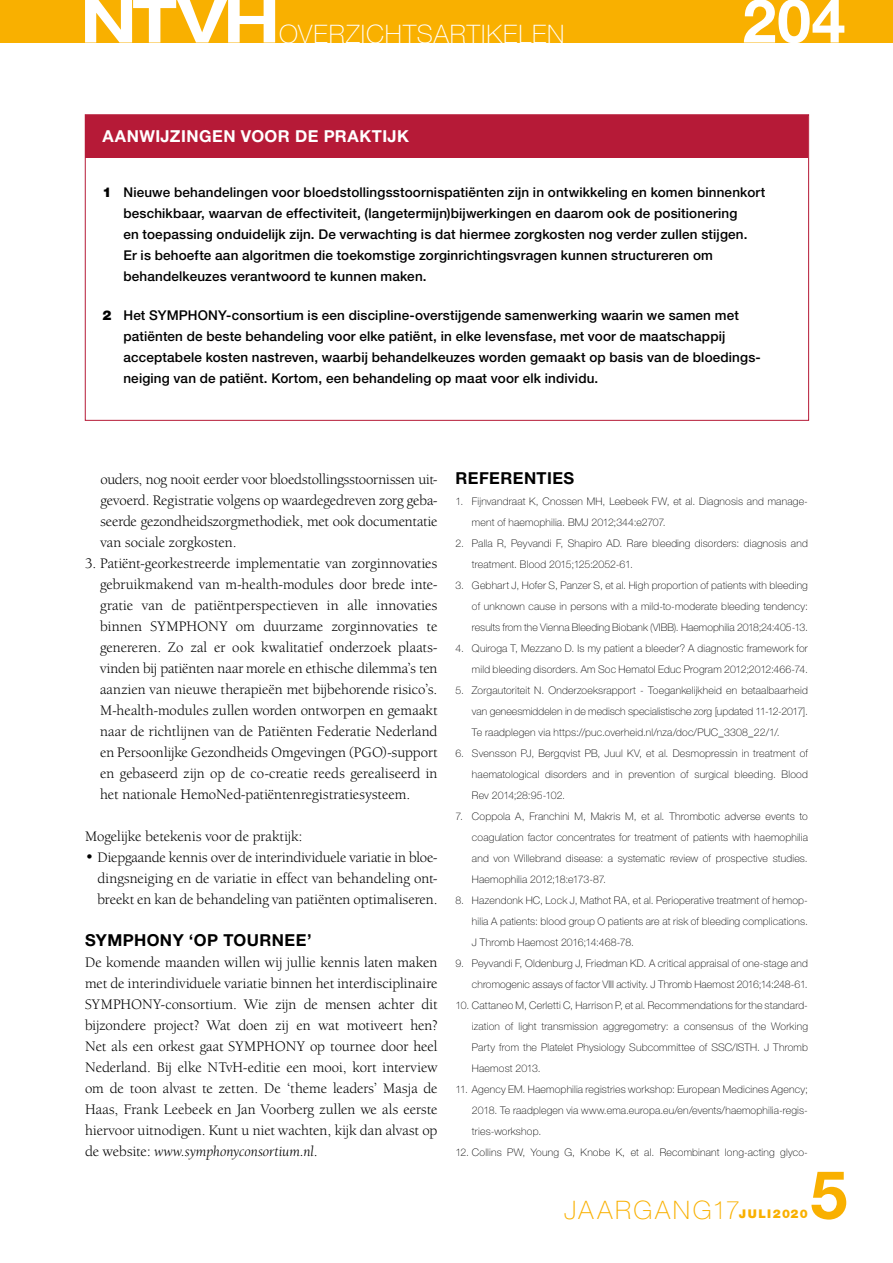
<style>
.page{position:relative;width:893px;height:1263px;background:#fff}
.page>*{position:absolute;margin:0;border:0;box-sizing:border-box;transform-origin:0 0}
.t1{font:700 66.9px "Helvetica Neue LT Std";color:#f9b000}
.t2{font:700 60.75px "Helvetica Neue LT Std";color:#fff}
.t3{font:100 25.5px "Helvetica Neue LT Std";letter-spacing:.035em;color:#fff}
.t4{font:100 25.5px "Helvetica Neue LT Std";letter-spacing:.095em;color:#f9b000}
.t5{font:700 16.5px "Helvetica Neue LT Std";letter-spacing:.025em;color:#000}
.t6{font:700 16.5px "Helvetica Neue LT Std";letter-spacing:.025em;color:#fff}
.t7{font:15px/21px "Berkeley Oldstyle IT Cby BT";letter-spacing:.005em;color:#000;text-align:justify}
.t8{font:500 13.5px/21px "Helvetica Neue LT Std";letter-spacing:.01em;color:#000}
.t9{font:100 10.5px/21px "Helvetica Neue LT Std";letter-spacing:.015em;color:#000;text-align:justify}
.s1{font-weight:900}
.s2{font-style:italic}
.s3{font-weight:900;font-size:12px}
</style>
<div class="page">
<div style="left:0;top:0;width:893px;height:43px;background:#f9b000"></div>
<svg style="left:85px;top:0;width:190px;height:43px"></svg>
<div style="left:85px;top:115px;width:723px;height:42px;background:#b61a37"></div>
<h3 class="t3" style="left:279px;top:19px;width:287px">OVERZICHTSARTIKELEN</h3>
<h3 class="t6" style="left:102px;top:126px;width:308px">AANWIJZINGEN VOOR DE PRAKTIJK</h3>
<h2 class="t2" style="left:743px;top:-17px;width:104px">204</h2>
<p class="t8" style="left:123px;top:181px;width:643px;text-indent:-21px"><span class="s1">1</span> Nieuwe behandelingen voor bloedstollingsstoornispatiënten zijn in ontwikkeling en komen binnenkort beschikbaar, waarvan de effectiviteit, (langetermijn)bijwerkingen en daarom ook de positionering<br>en toepassing onduidelijk zijn. De verwachting is dat hiermee zorgkosten nog verder zullen stijgen.<br>Er is behoefte aan algoritmen die toekomstige zorginrichtingsvragen kunnen structureren om behandelkeuzes verantwoord te kunnen maken.</p>
<p class="t8" style="left:123px;top:305px;width:638px;text-indent:-21px"><span class="s1">2</span> Het SYMPHONY-consortium is een discipline-overstijgende samenwerking waarin we samen met patiënten de beste behandeling voor elke patiënt, in elke levensfase, met voor de maatschappij acceptabele kosten nastreven, waarbij behandelkeuzes worden gemaakt op basis van de bloedings&shy;neiging van de patiënt. Kortom, een behandeling op maat voor elk individu.</p>
<h3 class="t7" style="left:100px;top:468px;width:339px">ouders, nog nooit eerder voor bloedstollingsstoornissen uit&shy;gevoerd. Registratie volgens op waardegedreven zorg geba&shy;seerde gezondheidszorgmethodiek, met ook documentatie van sociale zorgkosten.</h3>
<p class="t7" style="left:100px;top:552px;width:339px;text-indent:-15px">3. Patiënt-georkestreerde implementatie van zorginnovaties gebruikmakend van m-health-modules door brede inte&shy;gratie van de patiëntperspectieven in alle innovaties binnen SYMPHONY om duurzame zorginnovaties te genereren. Zo zal er ook kwalitatief onderzoek plaats&shy;vinden bij patiënten naar morele en ethische dilemma’s ten aanzien van nieuwe therapieën met bijbehorende risico’s.<br>M-health-modules zullen worden ontworpen en gemaakt naar de richtlijnen van de Patiënten Federatie Nederland en Persoonlijke Gezondheids Omgevingen (PGO)-support en gebaseerd zijn op de co-creatie reeds gerealiseerd in het nationale HemoNed-patiëntenregistratiesysteem.</p>
<h3 class="t7" style="left:85px;top:825px;width:219px">Mogelijke betekenis voor de praktijk:</h3>
<h3 class="t7" style="left:97px;top:846px;width:342px;text-indent:-12px">• Diepgaande kennis over de interindividuele variatie in bloe&shy;dingsneiging en de variatie in effect van behandeling ont&shy;breekt en kan de behandeling van patiënten optimaliseren.</h3>
<h3 class="t5" style="left:85px;top:929px;width:228px">SYMPHONY ‘OP TOURNEE’</h3>
<p class="t7" style="left:85px;top:951px;width:354px">De komende maanden willen wij jullie kennis laten maken met de interindividuele variatie binnen het interdisciplinaire SYMPHONY-consortium. Wie zijn de mensen achter dit bijzondere project? Wat doen zij en wat motiveert hen?<br>Net als een orkest gaat SYMPHONY op tournee door heel Nederland. Bij elke NTvH-editie een mooi, kort interview om de toon alvast te zetten. De ‘theme leaders’ Masja de Haas, Frank Leebeek en Jan Voorberg zullen we als eerste hiervoor uitnodigen. Kunt u niet wachten, kijk dan alvast op de website: <span class="s2">www.symphonyconsortium.nl</span>.</p>
<h3 class="t5" style="left:455px;top:467px;width:120px">REFERENTIES</h3>
<p class="t9" style="left:472px;top:490px;width:337px;text-indent:-16px">1. Fijnvandraat K, Cnossen MH, Leebeek FW, et al. Diagnosis and manage&shy;ment of haemophilia. BMJ 2012;344:e2707.</p>
<p class="t9" style="left:472px;top:532px;width:337px;text-indent:-16px">2. Palla R, Peyvandi F, Shapiro AD. Rare bleeding disorders: diagnosis and treatment. Blood 2015;125:2052-61.</p>
<p class="t9" style="left:472px;top:574px;width:337px;text-indent:-16px">3. Gebhart J, Hofer S, Panzer S, et al. High proportion of patients with bleeding of unknown cause in persons with a mild-to-moderate bleeding tendency: results from the Vienna Bleeding Biobank (VIBB). Haemophilia 2018;24:405-13.</p>
<p class="t9" style="left:455px;top:637px;width:354px;text-align:right">4. Quiroga T, Mezzano D. Is my patient a bleeder? A diagnostic framework for mild bleeding disorders. Am Soc Hematol Educ Program 2012;2012:466-74.</p>
<p class="t9" style="left:472px;top:679px;width:337px;text-indent:-16px">5. Zorgautoriteit N. Onderzoeksrapport - Toegankelijkheid en betaalbaarheid van geneesmiddelen in de medisch specialistische zorg [updated 11-12-2017].<br>Te raadplegen via https://puc.overheid.nl/nza/doc/PUC_3308_22/1/.</p>
<p class="t9" style="left:472px;top:742px;width:337px;text-indent:-16px">6. Svensson PJ, Bergqvist PB, Juul KV, et al. Desmopressin in treatment of haematological disorders and in prevention of surgical bleeding. Blood Rev 2014;28:95-102.</p>
<p class="t9" style="left:472px;top:805px;width:337px;text-indent:-16px">7. Coppola A, Franchini M, Makris M, et al. Thrombotic adverse events to coagulation factor concentrates for treatment of patients with haemophilia and von Willebrand disease: a systematic review of prospective studies.<br>Haemophilia 2012;18:e173-87.</p>
<p class="t9" style="left:472px;top:889px;width:337px;text-indent:-16px">8. Hazendonk HC, Lock J, Mathot RA, et al. Perioperative treatment of hemop&shy;hilia A patients: blood group O patients are at risk of bleeding complications.<br>J Thromb Haemost 2016;14:468-78.</p>
<p class="t9" style="left:455px;top:952px;width:354px;text-align:right">9. Peyvandi F, Oldenburg J, Friedman KD. A critical appraisal of one-stage and chromogenic assays of factor VIII activity. J Thromb Haemost 2016;14:248-61.</p>
<p class="t9" style="left:472px;top:994px;width:337px;text-align:left;text-indent:-16px">10. Cattaneo M, Cerletti C, Harrison P, et al. Recommendations for the standard&shy;ization of light transmission aggregometry: a consensus of the Working Party from the Platelet Physiology Subcommittee of SSC/ISTH. J Thromb Haemost 2013.</p>
<p class="t9" style="left:472px;top:1078px;width:337px;text-indent:-16px">11. Agency EM. Haemophilia registries workshop: European Medicines Agency; 2018. Te raadplegen via www.ema.europa.eu/en/events/haemophilia-regis&shy;tries-workshop.</p>
<p class="t9" style="left:455px;top:1141px;width:354px">12. Collins PW, Young G, Knobe K, et al. Recombinant long-acting glyco-</p>
<h1 class="t1" style="left:810px;top:1153px;width:39px">5</h1>
<h3 class="t4" style="left:564px;top:1195px;width:245px">JAARGANG17<span class="s3">JULI2020</span></h3>
</div>
